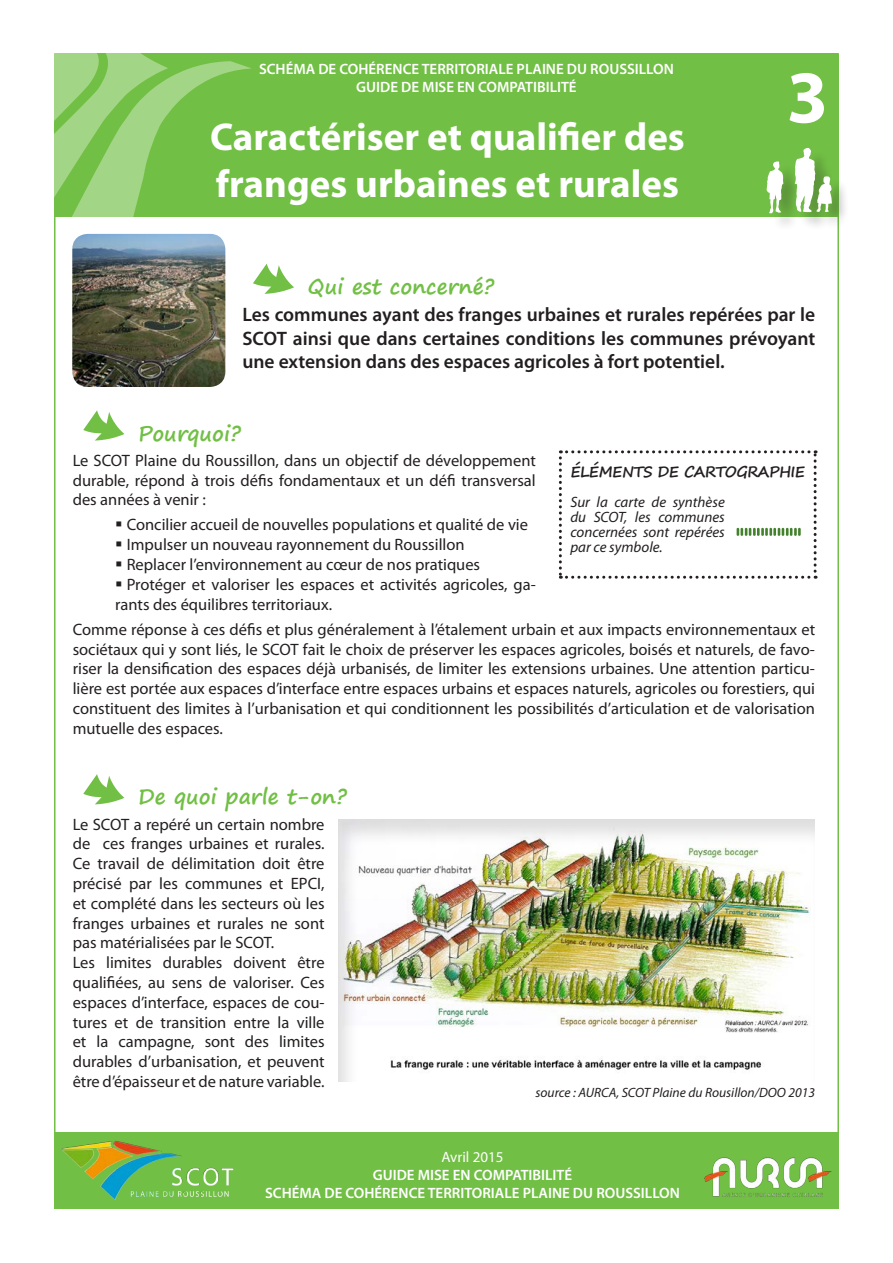
<style>
.page{position:relative;width:893px;height:1263px;background:#fff}
.page>*{position:absolute;margin:0;border:0;box-sizing:border-box;transform-origin:0 0}
.t1{font:700 75px "Myriad Pro";color:#fff}
.t2{font:700 39px/46.8px "Myriad Pro";color:#fff}
.corps_texte_BASIQUE{font:700 21px "Segoe Print";color:#71bf44}
.corps_texte_BASIQUE-2{font:600 19.5px/23.4px "Myriad Pro";color:#231f20;text-align:justify}
.corps_texte_BASIQUE-3{font:16.5px/19.8px "Myriad Pro";color:#231f20;text-align:justify}
.t3{font:600 15px "Myriad Pro";color:#fff}
.corps_texte_BASIQUE-4{font:italic 15px/15px "Myriad Pro";color:#231f20;text-align:justify}
.corps_texte_BASIQUE-5{font:700 15px "Segoe Print";letter-spacing:-.035em;color:#231f20}
.t4{font:15px "Myriad Pro";color:#fff}
.source_commentaire_I{font:italic 13.5px "Myriad Pro";color:#231f20}
</style>
<div class="page">
<div style="left:55px;top:53px;width:783px;height:164px;background:#71bf44"></div>
<div style="left:54px;top:1132px;width:784px;height:77px;background:#71bf44"></div>
<svg style="left:87px;top:61px;width:164px;height:373px"></svg>
<img style="left:72px;top:234px;width:153px;height:153px">
<div style="left:336px;top:819px;width:480px;height:263px;background:#231f20;opacity:.15"></div>
<div style="left:797px;top:151px;width:37px;height:80px;background:#231f20;opacity:.25"></div>
<div style="left:769px;top:164px;width:33px;height:68px;background:#231f20;opacity:.25"></div>
<svg style="left:767px;top:161px;width:16px;height:52px"></svg>
<div style="left:820px;top:179px;width:30px;height:51px;background:#231f20;opacity:.25"></div>
<svg style="left:795px;top:148px;width:37px;height:64px"></svg>
<svg style="left:54px;top:53px;width:114px;height:164px;fill:#a2d585"></svg>
<svg style="left:559px;top:450px;width:258px;height:129px"></svg>
<svg style="left:83px;top:774px;width:41px;height:30px"></svg>
<svg style="left:253px;top:264px;width:41px;height:30px"></svg>
<svg style="left:83px;top:410px;width:41px;height:31px"></svg>
<img style="left:62px;top:1141px;width:172px;height:59px">
<img style="left:704px;top:1157px;width:128px;height:40px">
<p class="t3" style="left:259px;top:59px;width:416px">SCHÉMA DE COHÉRENCE TERRITORIALE PLAINE DU ROUSSILLON</p>
<p class="t3" style="left:356px;top:77px;width:222px">GUIDE DE MISE EN COMPATIBILITÉ</p>
<p class="t2" style="left:210px;top:112px;width:476px">Caractériser et qualifier des franges urbaines et rurales</p>
<p class="corps_texte_BASIQUE" style="left:308px;top:267px;width:188px">Qui est concerné?</p>
<p class="t1" style="left:787px;top:48px;width:43px">3</p>
<p class="corps_texte_BASIQUE-2" style="left:242px;top:302px;width:574px">Les communes ayant des franges urbaines et rurales repérées par le SCOT ainsi que dans certaines conditions les communes prévoyant une extension dans des espaces agricoles à fort potentiel.</p>
<p class="corps_texte_BASIQUE" style="left:138px;top:414px;width:104px">Pourquoi?</p>
<p class="corps_texte_BASIQUE-3" style="left:73px;top:450px;width:465px">Le SCOT Plaine du Roussillon, dans un objectif de développement durable, répond à trois défis fondamentaux et un défi transversal des années à venir :</p>
<p class="corps_texte_BASIQUE-5" style="left:570px;top:458px;width:236px">ÉLÉMENTS DE CARTOGRAPHIE</p>
<p class="corps_texte_BASIQUE-4" style="left:570px;top:494px;width:156px">Sur la carte de synthèse du SCOT, les communes concernées sont repérées par ce symbole.</p>
<p class="corps_texte_BASIQUE-3" style="left:127px;top:515px;width:403px">Concilier accueil de nouvelles populations et qualité de vie</p>
<p class="corps_texte_BASIQUE-3" style="left:127px;top:534px;width:339px">Impulser un nouveau rayonnement du Roussillon</p>
<p class="corps_texte_BASIQUE-3" style="left:127px;top:554px;width:355px">Replacer l’environnement au cœur de nos pratiques</p>
<p class="corps_texte_BASIQUE-3" style="left:115px;top:574px;width:422px;text-indent:11px">Protéger et valoriser les espaces et activités agricoles, ga&shy;rants des équilibres territoriaux.</p>
<p class="corps_texte_BASIQUE-3" style="left:73px;top:619px;width:744px">Comme réponse à ces défis et plus généralement à l’étalement urbain et aux impacts environnementaux et sociétaux qui y sont liés, le SCOT fait le choix de préserver les espaces agricoles, boisés et naturels, de favo&shy;riser la densification des espaces déjà urbanisés, de limiter les extensions urbaines. Une attention particu&shy;lière est portée aux espaces d’interface entre espaces urbains et espaces naturels, agricoles ou forestiers, qui constituent des limites à l’urbanisation et qui conditionnent les possibilités d’articulation et de valorisation mutuelle des espaces.</p>
<p class="corps_texte_BASIQUE" style="left:138px;top:778px;width:210px">De quoi parle t-on?</p>
<p class="corps_texte_BASIQUE-3" style="left:73px;top:814px;width:253px">Le SCOT a repéré un certain nombre de ces franges urbaines et rurales.<br>Ce travail de délimitation doit être précisé par les communes et EPCI, et complété dans les secteurs où les franges urbaines et rurales ne sont pas matérialisées par le SCOT.</p>
<p class="corps_texte_BASIQUE-3" style="left:73px;top:952px;width:253px">Les limites durables doivent être qualifiées, au sens de valoriser. Ces espaces d’interface, espaces de cou&shy;tures et de transition entre la ville et la campagne, sont des limites durables d’urbanisation, et peuvent être d’épaisseur et de nature variable.</p>
<p class="source_commentaire_I" style="left:535px;top:1084px;width:281px">source : AURCA, SCOT Plaine du Rousillon/DOO 2013</p>
<p class="t4" style="left:441px;top:1147px;width:64px">Avril 2015</p>
<p class="t3" style="left:373px;top:1165px;width:201px">GUIDE MISE EN COMPATIBILITÉ</p>
<p class="t3" style="left:265px;top:1183px;width:416px">SCHÉMA DE COHÉRENCE TERRITORIALE PLAINE DU ROUSSILLON</p>
</div>
